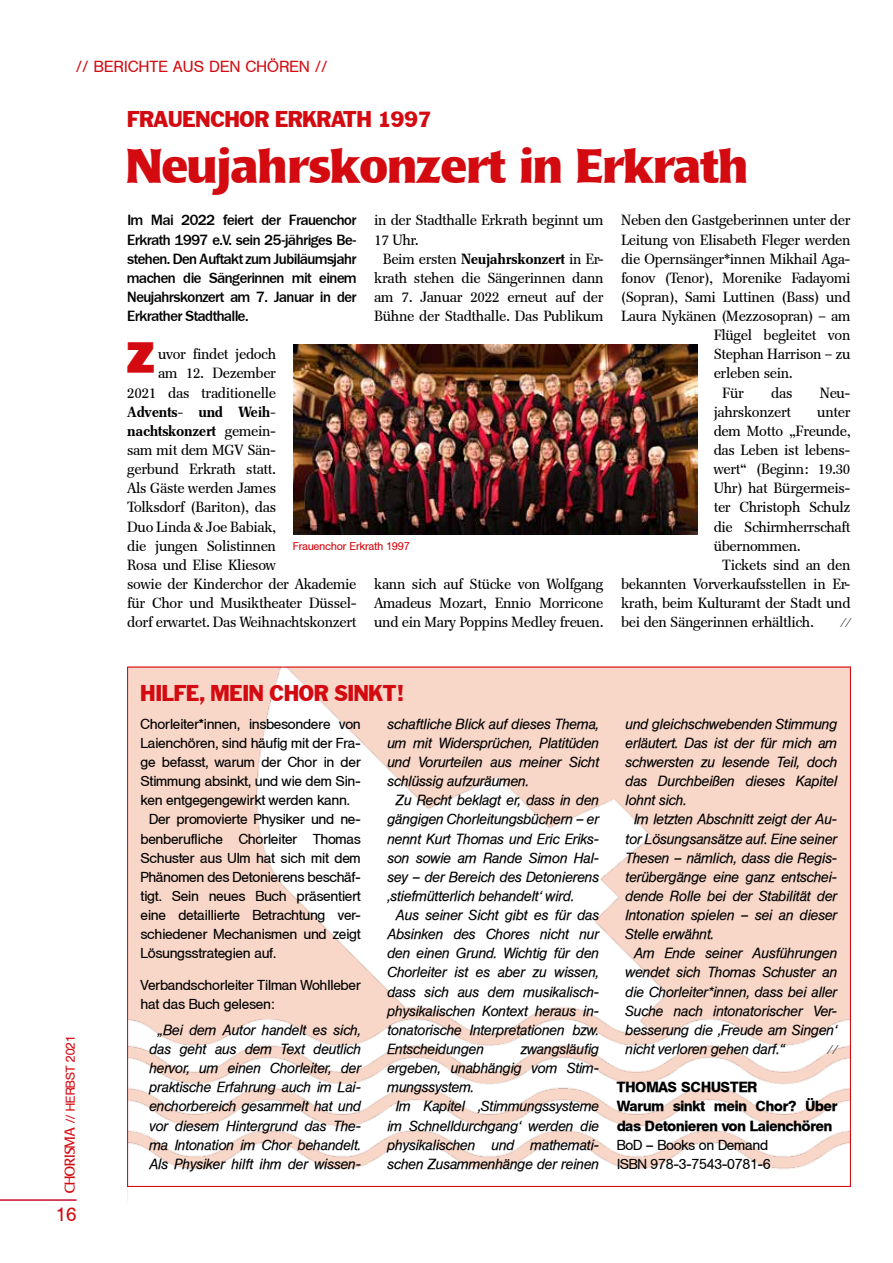
<style>
.page{position:relative;width:893px;height:1263px;background:#fff}
.page>*{position:absolute;margin:0;border:0;box-sizing:border-box;transform-origin:0 0}
.t1{font:700 47.85px "Polar";color:#d40a11}
.t2{font:41.4px "University Large Normal";color:#d40a11}
.t3{font:22.35px "Frapant Normal";color:#d40a11}
.t4{font:19.2px "Helten Normal";color:#d40a11}
.t5{font:15.9px "Helten Normal";letter-spacing:.04em;color:#d40a11}
.t6{font:italic 14.4px/19.2px "Helten";color:#000;text-align:center}
.t7{font:14.4px/19.2px "Frapant Antiqua Normal";color:#000;text-align:right}
.t8{font:14.4px/19.2px "Helten Normal";color:#000}
.t9{font:14.4px/19.2px "Frapant Large Normal";color:#000;text-align:justify}
.t10{font:14.4px/19.2px "Helten Large Normal";color:#000}
.t11{font:14.4px/19.2px "Frapant Antiqua Medium Normal";color:#000}
.t12{font:12.75px "Helten Normal";color:#d40a11}
.t13{font:italic 12.75px "Plan";color:#565655}
.t14{font:11.1px "Helten Normal";color:#d40a11}
.s1{font-family:"Polar Normal";font-size:14.4px}
.s2{font-family:"Frapant Antiqua Medium Normal"}
.s3{font-family:"Frapant Antiqua Normal"}
</style>
<div class="page">
<hr style="left:0;top:1199px;width:77px;height:2px;background:#cc0b33">
<img style="left:129px;top:668px;width:720px;height:501px">
<img style="left:293px;top:344px;width:404px;height:190px">
<p class="t5" style="left:77px;top:58px;width:252px">// BERICHTE AUS DEN CHÖREN //</p>
<p class="t12" style="left:63px;top:1193px;width:160px;rotate:-90deg"><span class="s1">CHORISMA</span> // HERBST 2021</p>
<h3 class="t4" style="left:56px;top:1203px;width:22px">16</h3>
<h3 class="t3" style="left:128px;top:106px;width:306px">FRAUENCHOR ERKRATH 1997</h3>
<h1 class="t1" style="left:128px;top:140px;width:623px">Neujahrskonzert in Erkrath</h1>
<p class="t9" style="left:128px;top:211px;width:230px">Im Mai 2022 feiert der Frauenchor Erkrath 1997 e.V. sein 25-jähriges Be&shy;stehen. Den Auftakt zum Jubiläumsjahr machen die Sängerinnen mit einem Neujahrskonzert am 7. Januar in der Erkrather Stadthalle.</p>
<h2 class="t2" style="left:128px;top:334px;width:28px">Z</h2>
<p class="t7" style="left:621px;top:211px;width:231px">Neben den Gastgeberinnen unter der</p>
<p class="t7" style="left:621px;top:230px;width:230px">Leitung von Elisabeth Fleger werden</p>
<p class="t7" style="left:621px;top:249px;width:230px">die Opernsänger*innen Mikhail Aga-</p>
<p class="t7" style="left:621px;top:269px;width:230px">fonov (Tenor), Morenike Fadayomi</p>
<p class="t7" style="left:621px;top:288px;width:230px">(Sopran), Sami Luttinen (Bass) und</p>
<p class="t7" style="left:621px;top:307px;width:230px">Laura Nykänen (Mezzosopran) – am</p>
<p class="t7" style="left:714px;top:326px;width:138px">Flügel begleitet von</p>
<p class="t7" style="left:714px;top:345px;width:138px">Stephan Harrison – zu</p>
<p class="t7" style="left:714px;top:364px;width:80px">erleben sein.</p>
<p class="t7" style="left:723px;top:383px;width:23px">Für</p>
<p class="t7" style="left:772px;top:383px;width:22px">das</p>
<p class="t7" style="left:820px;top:383px;width:32px">Neu-</p>
<p class="t7" style="left:714px;top:403px;width:79px">jahrskonzert</p>
<p class="t7" style="left:818px;top:403px;width:34px">unter</p>
<p class="t7" style="left:714px;top:422px;width:138px">dem Motto „Freunde,</p>
<p class="t7" style="left:714px;top:441px;width:138px">das Leben ist lebens-</p>
<p class="t7" style="left:714px;top:460px;width:138px">wert“ (Beginn: 19.30</p>
<p class="t7" style="left:714px;top:479px;width:138px">Uhr) hat Bürgermeis-</p>
<p class="t7" style="left:714px;top:498px;width:138px">ter Christoph Schulz</p>
<p class="t7" style="left:714px;top:517px;width:138px">die Schirmherrschaft</p>
<p class="t7" style="left:714px;top:536px;width:88px">übernommen.</p>
<p class="t7" style="left:722px;top:556px;width:129px">Tickets sind an den</p>
<p class="t7" style="left:621px;top:575px;width:230px">bekannten Vorverkaufsstellen in Er-</p>
<p class="t7" style="left:621px;top:594px;width:230px">krath, beim Kulturamt der Stadt und</p>
<p class="t7" style="left:621px;top:613px;width:194px">bei den Sängerinnen erhältlich.</p>
<p class="t13" style="left:840px;top:615px;width:12px">//</p>
<p class="t7" style="left:375px;top:211px;width:230px">in der Stadthalle Erkrath beginnt um</p>
<p class="t7" style="left:375px;top:230px;width:46px">17 Uhr.</p>
<p class="t7" style="left:383px;top:249px;width:222px">Beim ersten <span class="s2">Neujahrskonzert</span> in Er-</p>
<p class="t7" style="left:375px;top:269px;width:230px">krath stehen die Sängerinnen dann</p>
<p class="t7" style="left:375px;top:288px;width:230px">am 7. Januar 2022 erneut auf der</p>
<p class="t7" style="left:375px;top:307px;width:230px">Bühne der Stadthalle. Das Publikum</p>
<p class="t7" style="left:128px;top:345px;width:150px">uvor findet jedoch<br>am 12. Dezember<br>2021 das traditionelle</p>
<p class="t11" style="left:128px;top:403px;width:150px">Advents- und Weih&shy;nachtskonzert <span class="s3">gemein-</span></p>
<p class="t7" style="left:128px;top:441px;width:231px;text-align:left">sam mit dem MGV Sän-<br>gerbund Erkrath statt.<br>Als Gäste werden James<br>Tolksdorf (Bariton), das<br>Duo Linda &amp; Joe Babiak,<br>die jungen Solistinnen<br>Rosa und Elise Kliesow<br>sowie der Kinderchor der Akademie für Chor und Musiktheater Düssel&shy;dorf erwartet. Das Weihnachtskonzert</p>
<p class="t14" style="left:293px;top:540px;width:118px">Frauenchor Erkrath 1997</p>
<p class="t7" style="left:375px;top:575px;width:230px;text-align:justify">kann sich auf Stücke von Wolfgang Amadeus Mozart, Ennio Morricone und ein Mary Poppins Medley freuen.</p>
<h3 class="t3" style="left:141px;top:680px;width:264px">HILFE, MEIN CHOR SINKT!</h3>
<p class="t8" style="left:141px;top:714px;width:221px">Chorleiter*innen, insbesondere von</p>
<p class="t8" style="left:141px;top:733px;width:222px">Laienchören, sind häufig mit der Fra-</p>
<p class="t8" style="left:141px;top:752px;width:221px">ge befasst, warum der Chor in der</p>
<p class="t8" style="left:141px;top:772px;width:222px">Stimmung absinkt, und wie dem Sin-</p>
<p class="t8" style="left:141px;top:791px;width:211px">ken entgegengewirkt werden kann.</p>
<p class="t8" style="left:149px;top:810px;width:213px">Der promovierte Physiker und ne-</p>
<p class="t8" style="left:141px;top:829px;width:221px">benberufliche Chorleiter Thomas</p>
<p class="t8" style="left:141px;top:848px;width:222px">Schuster aus Ulm hat sich mit dem</p>
<p class="t8" style="left:141px;top:867px;width:222px">Phänomen des Detonierens beschäf-</p>
<p class="t8" style="left:141px;top:886px;width:221px">tigt. Sein neues Buch präsentiert</p>
<p class="t8" style="left:141px;top:905px;width:222px">eine detaillierte Betrachtung ver-</p>
<p class="t8" style="left:141px;top:925px;width:221px">schiedener Mechanismen und zeigt</p>
<p class="t8" style="left:141px;top:944px;width:137px">Lösungsstrategien auf.</p>
<p class="t8" style="left:141px;top:976px;width:221px">Verbandschorleiter Tilman Wohlleber hat das Buch gelesen:</p>
<p class="t6" style="left:149px;top:1020px;width:213px">„Bei dem Autor handelt es sich, das geht aus dem Text deutlich hervor, um einen Chorleiter, der praktische Erfahrung auch im Lai&shy;enchorbereich gesammelt hat und vor diesem Hintergrund das The&shy;ma Intonation im Chor behandelt.<br>Als Physiker hilft ihm der wissen-</p>
<p class="t6" style="left:387px;top:714px;width:213px">schaftliche Blick auf dieses Thema,</p>
<p class="t6" style="left:387px;top:733px;width:213px">um mit Widersprüchen, Platitüden</p>
<p class="t6" style="left:387px;top:752px;width:213px">und Vorurteilen aus meiner Sicht</p>
<p class="t6" style="left:387px;top:771px;width:143px">schlüssig aufzuräumen.</p>
<p class="t6" style="left:396px;top:791px;width:205px">Zu Recht beklagt er, dass in den</p>
<p class="t6" style="left:387px;top:810px;width:213px">gängigen Chorleitungsbüchern – er</p>
<p class="t6" style="left:387px;top:829px;width:213px">nennt Kurt Thomas und Eric Eriks-</p>
<p class="t6" style="left:387px;top:848px;width:213px">son sowie am Rande Simon Hal-</p>
<p class="t6" style="left:387px;top:867px;width:213px">sey – der Bereich des Detonierens</p>
<p class="t6" style="left:387px;top:886px;width:188px">‚stiefmütterlich behandelt‘ wird.</p>
<p class="t6" style="left:396px;top:905px;width:205px">Aus seiner Sicht gibt es für das</p>
<p class="t6" style="left:387px;top:924px;width:213px">Absinken des Chores nicht nur</p>
<p class="t6" style="left:387px;top:944px;width:213px">den einen Grund. Wichtig für den</p>
<p class="t6" style="left:387px;top:963px;width:213px">Chorleiter ist es aber zu wissen,</p>
<p class="t6" style="left:387px;top:982px;width:213px">dass sich aus dem musikalisch-</p>
<p class="t6" style="left:387px;top:1001px;width:213px">physikalischen Kontext heraus in-</p>
<p class="t6" style="left:387px;top:1020px;width:213px">tonatorische Interpretationen bzw.</p>
<p class="t6" style="left:387px;top:1039px;width:98px">Entscheidungen</p>
<p class="t6" style="left:521px;top:1039px;width:80px">zwangsläufig</p>
<p class="t6" style="left:387px;top:1058px;width:213px">ergeben, unabhängig vom Stim-</p>
<p class="t6" style="left:387px;top:1078px;width:88px">mungssystem.</p>
<p class="t6" style="left:396px;top:1097px;width:205px">Im Kapitel ‚Stimmungssysteme</p>
<p class="t6" style="left:387px;top:1116px;width:213px">im Schnelldurchgang‘ werden die</p>
<p class="t6" style="left:387px;top:1135px;width:213px">physikalischen und mathemati-</p>
<p class="t6" style="left:387px;top:1154px;width:213px">schen Zusammenhänge der reinen</p>
<p class="t6" style="left:626px;top:714px;width:213px">und gleichschwebenden Stimmung</p>
<p class="t6" style="left:626px;top:733px;width:213px">erläutert. Das ist der für mich am</p>
<p class="t6" style="left:626px;top:752px;width:213px">schwersten zu lesende Teil, doch</p>
<p class="t6" style="left:626px;top:771px;width:213px">das Durchbeißen dieses Kapitel</p>
<p class="t6" style="left:626px;top:791px;width:62px">lohnt sich.</p>
<p class="t6" style="left:634px;top:810px;width:205px">Im letzten Abschnitt zeigt der Au-</p>
<p class="t6" style="left:626px;top:829px;width:213px">tor Lösungsansätze auf. Eine seiner</p>
<p class="t6" style="left:626px;top:848px;width:213px">Thesen – nämlich, dass die Regis-</p>
<p class="t6" style="left:626px;top:867px;width:213px">terübergänge eine ganz entschei-</p>
<p class="t6" style="left:626px;top:886px;width:213px">dende Rolle bei der Stabilität der</p>
<p class="t6" style="left:626px;top:905px;width:213px">Intonation spielen – sei an dieser</p>
<p class="t6" style="left:626px;top:924px;width:90px">Stelle erwähnt.</p>
<p class="t6" style="left:634px;top:944px;width:205px">Am Ende seiner Ausführungen</p>
<p class="t6" style="left:626px;top:963px;width:213px">wendet sich Thomas Schuster an</p>
<p class="t6" style="left:626px;top:982px;width:213px">die Chorleiter*innen, dass bei aller</p>
<p class="t6" style="left:626px;top:1001px;width:213px">Suche nach intonatorischer Ver-</p>
<p class="t6" style="left:626px;top:1020px;width:213px">besserung die ‚Freude am Singen‘</p>
<p class="t6" style="left:626px;top:1039px;width:161px">nicht verloren gehen darf.“</p>
<p class="t13" style="left:827px;top:1042px;width:12px">//</p>
<p class="t10" style="left:617px;top:1077px;width:222px">THOMAS SCHUSTER<br>Warum sinkt mein Chor? Über das Detonieren von Laienchören</p>
<p class="t8" style="left:617px;top:1135px;width:155px">BoD – Books on Demand<br>ISBN 978-3-7543-0781-6</p>
</div>
